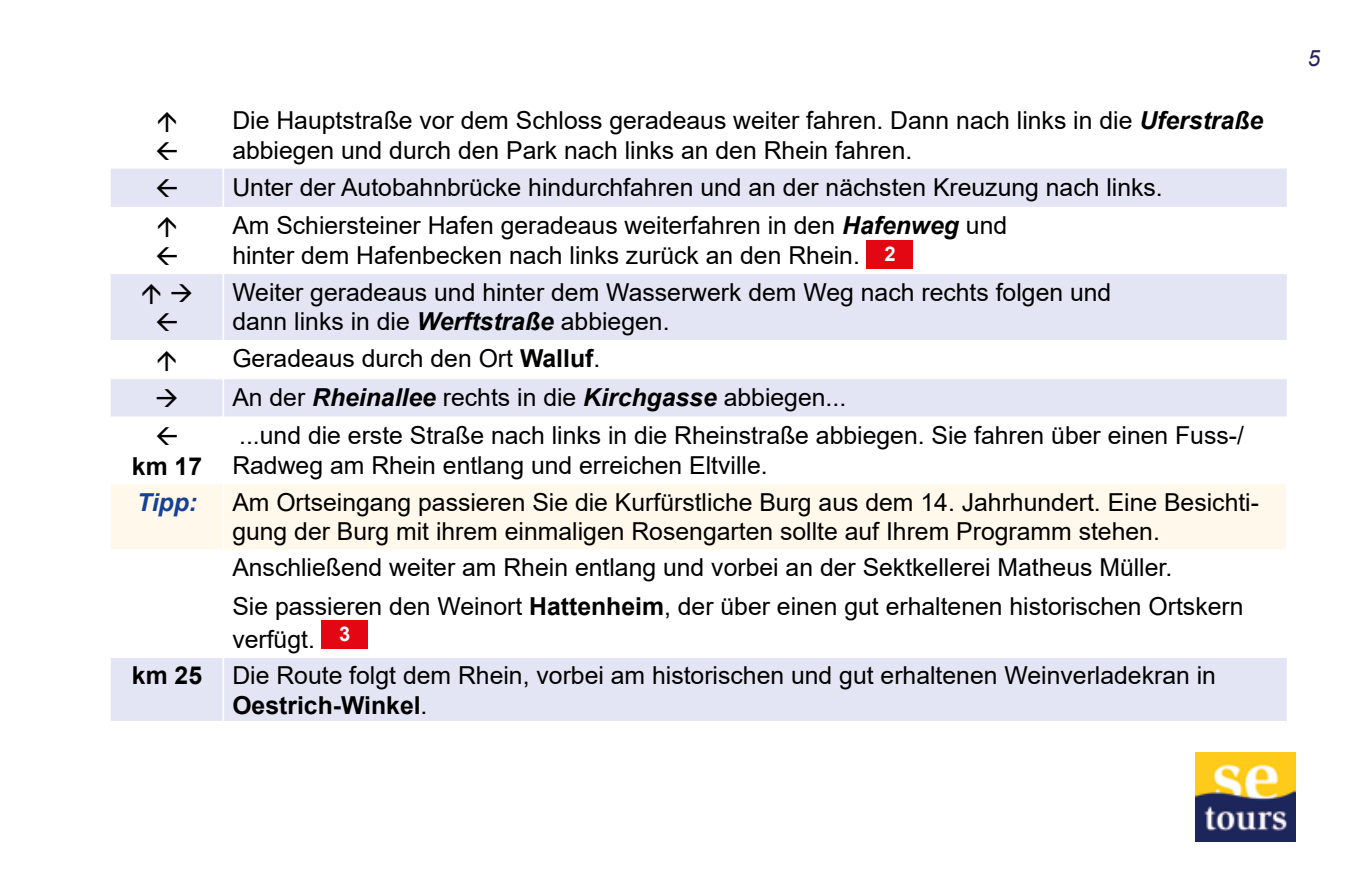
<style>
.page{position:relative;width:1372px;height:893px;background:#fff}
.page>*{position:absolute;margin:0;border:0;box-sizing:border-box;transform-origin:0 0}
.t1{font:24.75px/29.7px "Arial";color:#000}
.t2{font:700 24.75px "Arial";color:#000}
.t3{font:italic 700 24.75px "Arial";color:#164194}
.t4{font:italic 22.5px "Arial";color:#29235c}
.s1{font-weight:700;font-style:italic}
.s2{font-weight:700;font-size:20.25px;color:#fff}
.s3{font-weight:700}
.s4{font-weight:400}
</style>
<div class="page">
<img style="left:1195px;top:753px;width:100px;height:89px">
<svg style="left:111px;top:274px;width:1175px;height:447px"></svg>
<div style="left:111px;top:484px;width:1174px;height:65px;background:#fff8eb"></div>
<hr style="left:222px;top:274px;width:2px;height:66px;background:#fff">
<hr style="left:222px;top:340px;width:2px;height:39px;background:#fff">
<hr style="left:222px;top:379px;width:2px;height:38px;background:#fff">
<hr style="left:222px;top:417px;width:2px;height:67px;background:#fff">
<hr style="left:222px;top:484px;width:2px;height:65px;background:#fff">
<hr style="left:222px;top:588px;width:2px;height:69px;background:#fff">
<hr style="left:222px;top:657px;width:2px;height:64px;background:#fff">
<hr style="left:111px;top:340px;width:112px;height:1px;background:#fff">
<hr style="left:223px;top:340px;width:1063px;height:1px;background:#fff">
<hr style="left:111px;top:378px;width:112px;height:1px;background:#fff">
<hr style="left:223px;top:378px;width:1063px;height:1px;background:#fff">
<hr style="left:111px;top:417px;width:112px;height:1px;background:#fff">
<hr style="left:223px;top:417px;width:1063px;height:1px;background:#fff">
<hr style="left:111px;top:587px;width:112px;height:1px;background:#fff">
<hr style="left:223px;top:587px;width:1063px;height:1px;background:#fff">
<hr style="left:111px;top:657px;width:112px;height:1px;background:#fff">
<hr style="left:223px;top:657px;width:1063px;height:1px;background:#fff">
<hr style="left:111px;top:483px;width:112px;height:1px;background:#fff">
<hr style="left:223px;top:483px;width:1064px;height:1px;background:#fff">
<hr style="left:1285px;top:484px;width:2px;height:65px;background:#fff">
<div style="left:866px;top:240px;width:47px;height:28px;background:#e30613"></div>
<div style="left:322px;top:620px;width:46px;height:28px;background:#e30613"></div>
<div style="left:111px;top:169px;width:1175px;height:38px;background:#e4e5f4"></div>
<svg style="left:142px;top:284px;width:18px;height:20px"></svg>
<svg style="left:157px;top:313px;width:20px;height:18px"></svg>
<svg style="left:158px;top:350px;width:18px;height:21px"></svg>
<svg style="left:157px;top:427px;width:20px;height:18px"></svg>
<p class="t1" style="left:232px;top:105px;width:1032px">Die Hauptstraße vor dem Schloss geradeaus weiter fahren. Dann nach links in die <span class="s1">Uferstraße </span>abbiegen und durch den Park nach links an den Rhein fahren.</p>
<p class="t1" style="left:232px;top:168px;width:932px;line-height:38.2px">Unter der Autobahnbrücke hindurchfahren und an der nächsten Kreuzung nach links.<br>Am Schiersteiner Hafen geradeaus weiterfahren in den <span class="s1">Hafenweg</span> und</p>
<p class="t1" style="left:232px;top:240px;width:664px">hinter dem Hafenbecken nach links zurück an den Rhein. <span class="s2">2</span></p>
<p class="t1" style="left:232px;top:277px;width:880px;text-indent:-63px">→ Weiter geradeaus und hinter dem Wasserwerk dem Weg nach rechts folgen und dann links in die <span class="s1">Werftstraße</span> abbiegen.</p>
<p class="t1" style="left:232px;top:344px;width:369px">Geradeaus durch den Ort <span class="s3">Walluf</span>.</p>
<p class="t1" style="left:155px;top:382px;width:692px">→ An der <span class="s1">Rheinallee</span> rechts in die <span class="s1">Kirchgasse</span> abbiegen...</p>
<p class="t2" style="left:132px;top:449px;width:72px">km 17</p>
<p class="t1" style="left:232px;top:420px;width:1013px">...und die erste Straße nach links in die Rheinstraße abbiegen. Sie fahren über einen Fuss-/<br>Radweg am Rhein entlang und erreichen Eltville.</p>
<p class="t3" style="left:137px;top:486px;width:62px">Tipp:</p>
<p class="t1" style="left:232px;top:487px;width:1028px">Am Ortseingang passieren Sie die Kurfürstliche Burg aus dem 14. Jahrhundert. Eine Besichti&shy;gung der Burg mit ihrem einmaligen Rosengarten sollte auf Ihrem Programm stehen.</p>
<p class="t1" style="left:232px;top:548px;width:1012px;line-height:38.2px">Anschließend weiter am Rhein entlang und vorbei an der Sektkellerei Matheus Müller.<br>Sie passieren den Weinort <span class="s3">Hattenheim</span>, der über einen gut erhaltenen historischen Ortskern</p>
<p class="t1" style="left:132px;top:622px;width:1085px;line-height:36px;text-indent:100px">verfügt. <sup>3<br></sup><span class="s3">km 25</span> Die Route folgt dem Rhein, vorbei am historischen und gut erhaltenen Weinverladekran in</p>
<p class="t2" style="left:232px;top:688px;width:197px">Oestrich-Winkel<span class="s4">.</span></p>
<p class="t4" style="left:1307px;top:43px;width:14px">5</p>
</div>
